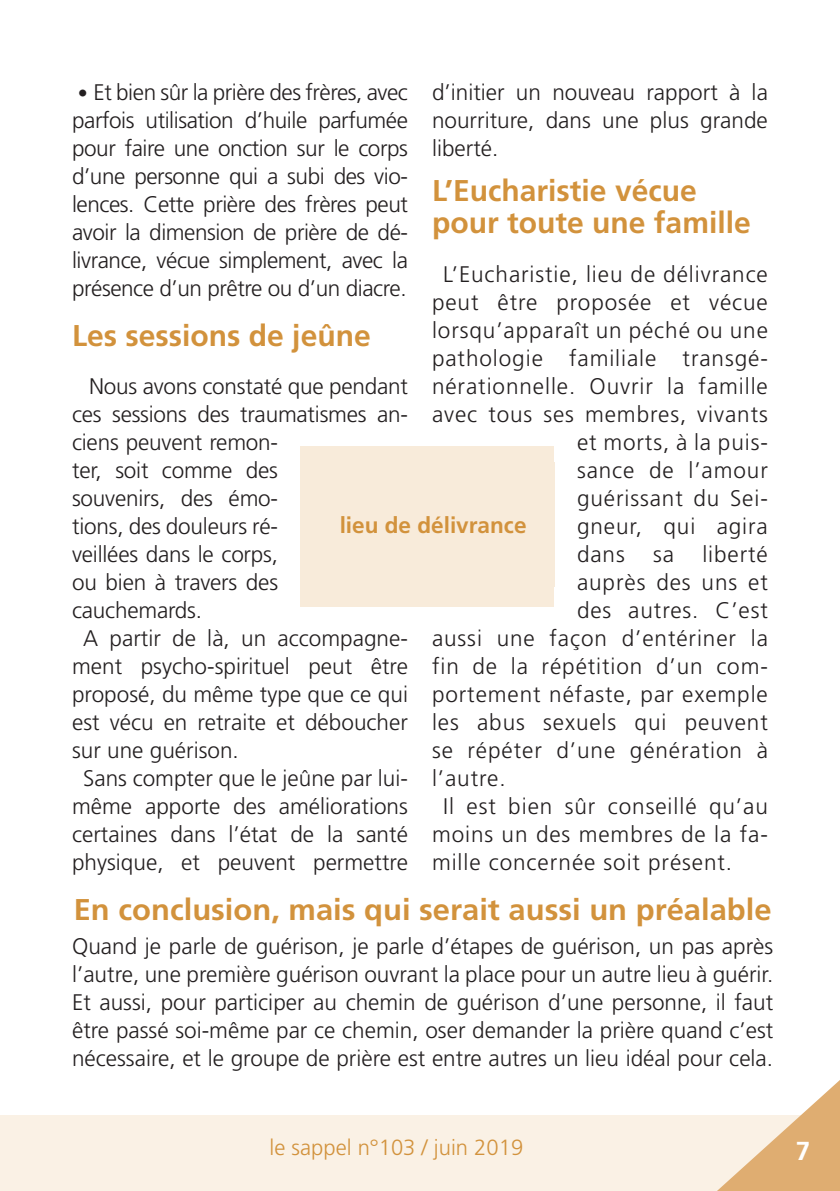
<style>
.page{position:relative;width:840px;height:1191px;background:#fff}
.page>*{position:absolute;margin:0;border:0;box-sizing:border-box;transform-origin:0 0}
.t1{font:700 30px/32px "Frutiger";color:#d2923c}
.t2{font:700 26px "Frutiger";color:#fff}
.t3{font:300 22.6px/28px "Frutiger";color:#231f20;text-align:justify}
.t4{font:300 22.6px "Frutiger";letter-spacing:.04em;color:#231f20}
.t5{font:700 22.6px "Frutiger";color:#d2923c}
.t6{font:300 22px "Frutiger";color:#d2923c}
.s1{font-size:20px}
</style>
<div class="page">
<div style="left:0;top:1115px;width:839px;height:76px;background:#faf1e5"></div>
<svg style="left:717px;top:1081px;width:122px;height:110px"></svg>
<div style="left:300px;top:446px;width:253px;height:160px;background:#f8ebda"></div>
<div style="left:300px;top:462px;width:254px;height:124px;background:#f8ebda"></div>
<p class="t3" style="left:72px;top:78px;width:337px"><span class="s1">•</span> Et bien sûr la prière des frères, avec parfois utilisation d’huile parfumée pour faire une onction sur le corps d’une personne qui a subi des vio&shy;lences. Cette prière des frères peut avoir la dimension de prière de dé&shy;livrance, vécue simplement, avec la présence d’un prêtre ou d’un diacre.</p>
<p class="t1" style="left:72px;top:319px;width:300px">Les sessions de jeûne</p>
<p class="t3" style="left:72px;top:372px;width:337px;text-align:left;text-indent:17px">Nous avons constaté que pendant ces sessions des traumatismes an&shy;ciens peuvent remon-<br>ter, soit comme des<br>souvenirs, des émo-<br>tions, des douleurs ré-<br>veillées dans le corps,<br>ou bien à travers des cauchemards.</p>
<p class="t3" style="left:72px;top:624px;width:337px;text-indent:11px">A partir de là, un accompagne&shy;ment psycho-spirituel peut être proposé, du même type que ce qui est vécu en retraite et déboucher sur une guérison.</p>
<p class="t3" style="left:72px;top:764px;width:337px;text-align:center">Sans compter que le jeûne par lui&shy;même apporte des améliorations certaines dans l’état de la santé physique, et peuvent permettre</p>
<p class="t3" style="left:432px;top:78px;width:337px">d’initier un nouveau rapport à la nourriture, dans une plus grande liberté.</p>
<p class="t1" style="left:432px;top:175px;width:320px">L’Eucharistie vécue pour toute une famille</p>
<p class="t4" style="left:443px;top:261px;width:326px">L’Eucharistie, lieu de délivrance</p>
<p class="t4" style="left:432px;top:289px;width:337px">peut être proposée et vécue</p>
<p class="t4" style="left:432px;top:317px;width:337px">lorsqu’apparaît un péché ou une</p>
<p class="t4" style="left:432px;top:345px;width:337px">pathologie familiale transgé-</p>
<p class="t4" style="left:432px;top:373px;width:337px">nérationnelle. Ouvrir la famille</p>
<p class="t4" style="left:432px;top:401px;width:337px">avec tous ses membres, vivants</p>
<p class="t4" style="left:576px;top:429px;width:192px">et morts, à la puis-</p>
<p class="t4" style="left:576px;top:457px;width:192px">sance de l’amour</p>
<p class="t4" style="left:576px;top:485px;width:192px">guérissant du Sei-</p>
<p class="t4" style="left:576px;top:513px;width:192px">gneur, qui agira</p>
<p class="t3" style="left:576px;top:540px;width:49px">dans</p>
<p class="t3" style="left:652px;top:540px;width:22px">sa</p>
<p class="t4" style="left:702px;top:541px;width:67px">liberté</p>
<p class="t4" style="left:576px;top:569px;width:192px">auprès des uns et</p>
<p class="t4" style="left:576px;top:597px;width:192px">des autres. C’est</p>
<p class="t4" style="left:432px;top:625px;width:337px">aussi une façon d’entériner la</p>
<p class="t4" style="left:432px;top:653px;width:337px">fin de la répétition d’un com-</p>
<p class="t4" style="left:432px;top:681px;width:337px">portement néfaste, par exemple</p>
<p class="t4" style="left:432px;top:709px;width:337px">les abus sexuels qui peuvent</p>
<p class="t4" style="left:432px;top:737px;width:337px">se répéter d’une génération à</p>
<p class="t3" style="left:432px;top:764px;width:75px">l’autre.</p>
<p class="t3" style="left:432px;top:792px;width:337px;text-indent:11px">Il est bien sûr conseillé qu’au moins un des membres de la fa&shy;mille concernée soit présent.</p>
<p class="t5" style="left:339px;top:511px;width:188px">lieu de délivrance</p>
<p class="t1" style="left:74px;top:893px;width:699px">En conclusion, mais qui serait aussi un préalable</p>
<p class="t3" style="left:72px;top:932px;width:702px">Quand je parle de guérison, je parle d’étapes de guérison, un pas après l’autre, une première guérison ouvrant la place pour un autre lieu à guérir.</p>
<p class="t3" style="left:72px;top:988px;width:702px">Et aussi, pour participer au chemin de guérison d’une personne, il faut être passé soi-même par ce chemin, oser demander la prière quand c’est nécessaire, et le groupe de prière est entre autres un lieu idéal pour cela.</p>
<p class="t6" style="left:269px;top:1134px;width:255px">le sappel n°103 / juin 2019</p>
<p class="t2" style="left:795px;top:1135px;width:16px">7</p>
</div>
